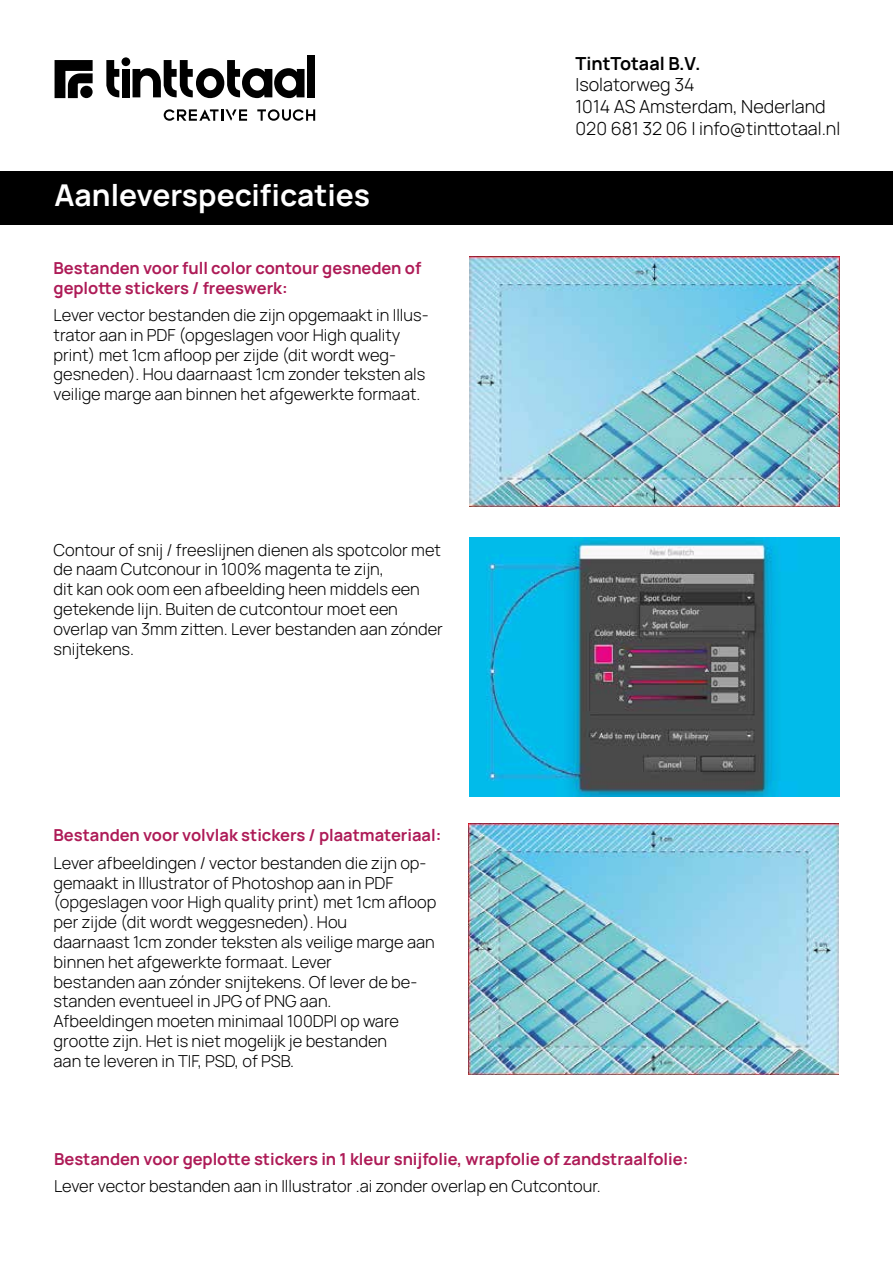
<style>
.page{position:relative;width:893px;height:1263px;background:#fff}
.page>*{position:absolute;margin:0;border:0;box-sizing:border-box;transform-origin:0 0}
.t1{font:200 30px "Manrope";color:#fff}
.t2{font:200 18px/21.6px "Manrope";color:#000}
.t3{font:200 16.5px/19.8px "Manrope";color:#000}
.t4{font:200 16.5px/19.8px "Manrope";color:#ae1b57}
</style>
<div class="page">
<div style="left:1px;top:171px;width:892px;height:53px;background:#000"></div>
<div style="left:122px;top:57px;width:8px;height:9px;background:#000;border-radius:50%"></div>
<div style="left:122px;top:69px;width:8px;height:28px;background:#000"></div>
<div style="left:307px;top:55px;width:8px;height:42px;background:#000"></div>
<svg style="left:106px;top:60px;width:13px;height:37px"></svg>
<svg style="left:133px;top:60px;width:172px;height:38px"></svg>
<svg style="left:55px;top:60px;width:38px;height:38px"></svg>
<svg style="left:164px;top:109px;width:83px;height:12px"></svg>
<svg style="left:257px;top:109px;width:58px;height:12px"></svg>
<img style="left:469px;top:256px;width:370px;height:250px">
<img style="left:470px;top:538px;width:369px;height:258px">
<img style="left:468px;top:824px;width:371px;height:250px">
<h1 class="t1" style="left:55px;top:174px;width:317px">Aanleverspecificaties</h1>
<p class="t4" style="left:54px;top:257px;width:369px">Bestanden voor full color contour gesneden of geplotte stickers / freeswerk:</p>
<p class="t3" style="left:54px;top:304px;width:377px">Lever vector bestanden die zijn opgemaakt in Illus&shy;trator aan in PDF (opgeslagen voor High quality print) met 1cm afloop per zijde (dit wordt weg&shy;gesneden). Hou daarnaast 1cm zonder teksten als veilige marge aan binnen het afgewerkte formaat.</p>
<p class="t3" style="left:54px;top:539px;width:391px">Contour of snij / freeslijnen dienen als spotcolor met de naam Cutconour in 100% magenta te zijn,<br>dit kan ook oom een afbeelding heen middels een getekende lijn. Buiten de cutcontour moet een overlap van 3mm zitten. Lever bestanden aan zónder snijtekens.</p>
<p class="t4" style="left:54px;top:825px;width:389px">Bestanden voor volvlak stickers / plaatmateriaal:</p>
<p class="t3" style="left:54px;top:852px;width:384px">Lever afbeeldingen / vector bestanden die zijn op&shy;gemaakt in Illustrator of Photoshop aan in PDF (opgeslagen voor High quality print) met 1cm afloop per zijde (dit wordt weggesneden). Hou<br>daarnaast 1cm zonder teksten als veilige marge aan binnen het afgewerkte formaat. Lever<br>bestanden aan zónder snijtekens. Of lever de be&shy;standen eventueel in JPG of PNG aan.<br>Afbeeldingen moeten minimaal 100DPI op ware grootte zijn. Het is niet mogelijk je bestanden<br>aan te leveren in TIF, PSD, of PSB.</p>
<p class="t2" style="left:576px;top:52px;width:266px">TintTotaal B.V.<br>Isolatorweg 34<br>1014 AS Amsterdam, Nederland<br>020 681 32 06 | info@tinttotaal.nl</p>
<p class="t4" style="left:54px;top:1148px;width:636px">Bestanden voor geplotte stickers in 1 kleur snijfolie, wrapfolie of zandstraalfolie:</p>
<p class="t3" style="left:54px;top:1175px;width:548px">Lever vector bestanden aan in Illustrator .ai zonder overlap en Cutcontour.</p>
</div>
